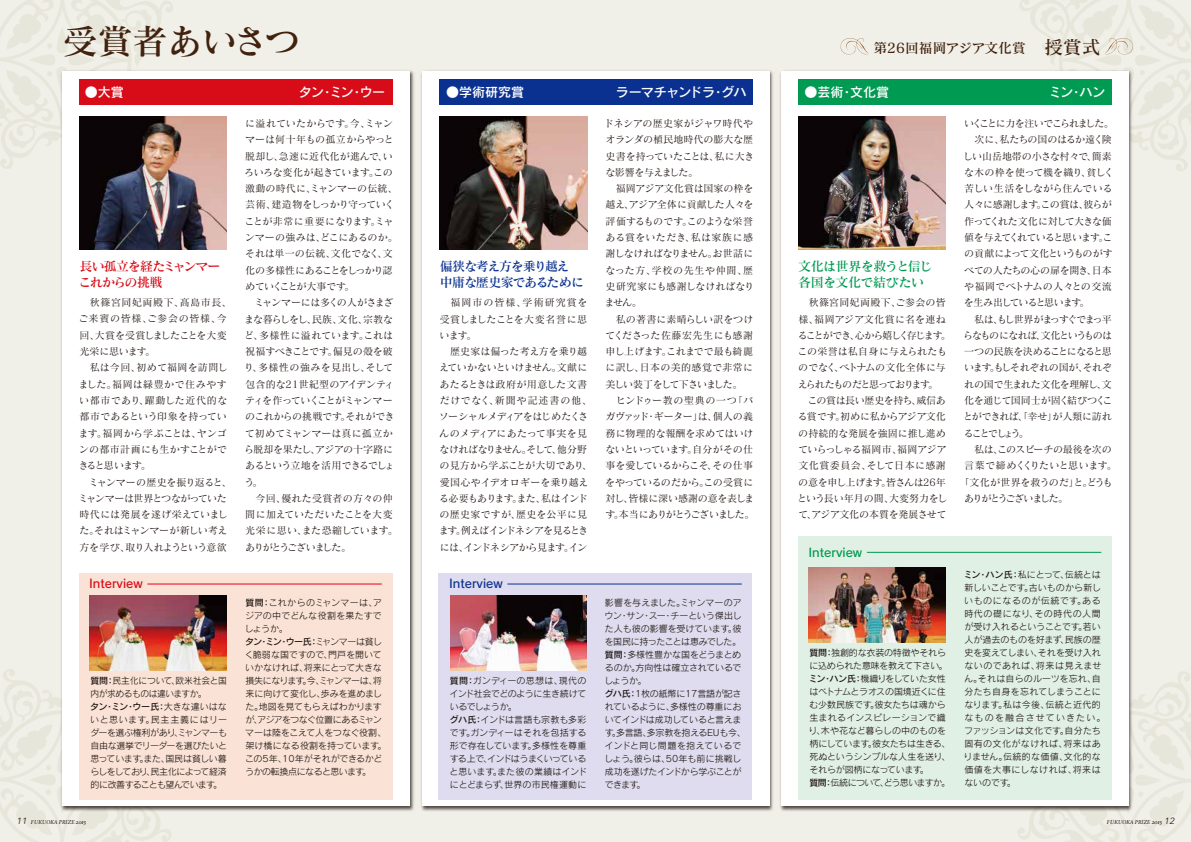
<style>
.page{position:relative;width:1191px;height:842px;background:#f1f0e8}
.page>*{position:absolute;margin:0;border:0;box-sizing:border-box;transform-origin:0 0}
.t1{font:35px "Matisse Pro DB";letter-spacing:-.01em;color:#41220f}
.t2{font:13.8px "Matisse Pro DB";color:#41220f}
.t3{font:13px "Rodin Pro DB";letter-spacing:-.02em;color:#fff}
.t4{font:13px/16px "Matisse Pro DB";letter-spacing:-.09em;color:#0b3190}
.t5{font:13px/16px "Matisse Pro DB";letter-spacing:-.04em;color:#009a53}
.t6{font:13px/16px "Matisse Pro DB";letter-spacing:-.08em;color:#d80c18}
.t7{font:13px "Rodin Pro DB";letter-spacing:-.04em;color:#fff}
.t8{font:12px "Rodin Pro DB";color:#d80c18}
.t9{font:12px "Rodin Pro DB";color:#0b3190}
.t10{font:12px "Rodin Pro DB";color:#009a53}
.t11{font:10px/16.3px "Matisse Pro M";letter-spacing:-.025em;color:#221815}
.t12{font:10px/16.3px "Matisse Pro M";letter-spacing:.03em;color:#221815}
.t13{font:10px "Matisse Pro M";letter-spacing:-.05em;color:#221815}
.t14{font:10px "Matisse Pro M";letter-spacing:-.115em;color:#221815}
.t15{font:10px "Matisse Pro M";letter-spacing:-.09em;color:#221815}
.t16{font:10px "Matisse Pro M";letter-spacing:-.1em;color:#221815}
.t17{font:10px "Matisse Pro M";letter-spacing:-.11em;color:#221815}
.t18{font:10px "Matisse Pro M";letter-spacing:-.105em;color:#221815}
.t19{font:10px "Matisse Pro M";color:#221815}
.t20{font:10px "Matisse Pro M";letter-spacing:-.06em;color:#221815}
.t21{font:10px "Matisse Pro M";letter-spacing:-.085em;color:#221815}
.t22{font:10px "Matisse Pro M";letter-spacing:-.08em;color:#221815}
.t23{font:10px "Matisse Pro M";letter-spacing:-.045em;color:#221815}
.t24{font:10px "Matisse Pro M";letter-spacing:-.12em;color:#221815}
.t25{font:10px "Matisse Pro M";letter-spacing:-.135em;color:#221815}
.t26{font:10px "Matisse Pro M";letter-spacing:-.2em;color:#221815}
.t27{font:9px/13px "Rodin Pro M";letter-spacing:-.02em;color:#221815}
.t28{font:9px/13px "Rodin Pro M";letter-spacing:.02em;color:#221815}
.t29{font:9px "Rodin Pro DB";letter-spacing:-.07em;color:#221815}
.t30{font:9px/13px "Rodin Pro M";letter-spacing:-.04em;color:#221815}
.t31{font:italic 6px "Athelas";color:#221815}
.s1{font-size:18.6px}
.s2{font-family:"Rodin Pro DB"}
.s3{font-family:"Rodin Pro M"}
.s4{font-family:"Avenir Next";font-size:9px}
</style>
<div class="page">
<svg style="left:0;top:0;width:173px;height:169px"></svg>
<svg style="left:0;top:669px;width:171px;height:173px"></svg>
<svg style="left:1018px;top:671px;width:173px;height:171px"></svg>
<img style="left:60px;top:69px;width:354px;height:743px">
<div style="left:63px;top:72px;width:347px;height:734px;background:#fff"></div>
<img style="left:421px;top:70px;width:352px;height:741px">
<div style="left:422px;top:72px;width:347px;height:734px;background:#fff"></div>
<img style="left:780px;top:70px;width:353px;height:742px">
<div style="left:781px;top:72px;width:347px;height:734px;background:#fff"></div>
<div style="left:79px;top:573px;width:314px;height:226px;background:#fae3d6"></div>
<div style="left:798px;top:536px;width:313px;height:263px;background:#e0f0e5"></div>
<div style="left:439px;top:573px;width:313px;height:226px;background:#dedcee"></div>
<div style="left:79px;top:79px;width:314px;height:26px;background:#d80c18"></div>
<div style="left:439px;top:79px;width:314px;height:26px;background:#0b3190"></div>
<div style="left:798px;top:79px;width:313px;height:26px;background:#009a53"></div>
<img style="left:79px;top:116px;width:148px;height:133px">
<img style="left:90px;top:595px;width:136px;height:76px">
<img style="left:440px;top:116px;width:147px;height:133px">
<img style="left:450px;top:595px;width:137px;height:76px">
<img style="left:798px;top:116px;width:148px;height:133px">
<img style="left:809px;top:567px;width:136px;height:75px">
<hr style="left:147px;top:584px;width:235px;height:1px;background:#e60012">
<hr style="left:507px;top:584px;width:235px;height:1px;background:#0b3190">
<hr style="left:867px;top:552px;width:234px;height:1px;background:#009a53">
<svg style="left:1019px;top:0;width:172px;height:171px"></svg>
<svg style="left:840px;top:38px;width:28px;height:17px"></svg>
<h1 class="t1" style="left:63px;top:19px;width:238px">受賞者あいさつ</h1>
<h2 class="t2" style="left:873px;top:39px;width:228px">第26回福岡アジア文化賞<span class="s1">　授賞式</span></h2>
<h3 class="t3" style="left:85px;top:84px;width:40px">●大賞</h3>
<h3 class="t3" style="left:299px;top:84px;width:88px">タン・ミン・ウー</h3>
<h3 class="t3" style="left:446px;top:84px;width:79px">●学術研究賞</h3>
<h3 class="t7" style="left:616px;top:84px;width:132px">ラーマチャンドラ・グハ</h3>
<h3 class="t3" style="left:804px;top:84px;width:86px">●芸術・文化賞</h3>
<h3 class="t3" style="left:1048px;top:84px;width:58px">ミン・ハン</h3>
<p class="t11" style="left:604px;top:115px;width:152px">ドネシアの歴史家がジャワ時代やオランダの植民地時代の膨大な歴史書を持っていたことは、私に大きな影響を与えました。<br>　福岡アジア文化賞は国家の枠を越え、アジア全体に貢献した人々を評価するものです。このような栄誉ある賞をいただき、私は家族に感謝しなければなりません。お世話になった方、学校の先生や仲間、歴史研究家にも感謝しなければなりません。<br>　私の著書に素晴らしい訳をつけてくださった佐藤宏先生にも感謝申し上げます。これまでで最も綺麗に訳し、日本の美的感覚で非常に美しい装丁をして下さいました。<br>　ヒンドゥー教の聖典の一つ「バガヴァッド・ギーター」は、個人の義務に物理的な報酬を求めてはいけないといっています。自分がその仕事を愛しているからこそ、その仕事をやっているのだから。この受賞に対し、皆様に深い感謝の意を表します。本当にありがとうございました。</p>
<p class="t11" style="left:244px;top:115px;width:155px">に溢れていたからです。今、ミャンマーは何十年もの孤立からやっと脱却し、急速に近代化が進んで、いろいろな変化が起きています。この激動の時代に、ミャンマーの伝統、芸術、建造物をしっかり守っていくことが非常に重要になります。ミャンマーの強みは、どこにあるのか。それは単一の伝統、文化でなく、文化の多様性にあることをしっかり認めていくことが大事です。<br>　ミャンマーには多くの人がさまざまな暮らしをし、民族、文化、宗教など、多様性に溢れています。これは祝福すべきことです。偏見の殻を破り、多様性の強みを見出し、そして包含的な21世紀型のアイデンティティを作っていくことがミャンマーのこれからの挑戦です。それができて初めてミャンマーは真に孤立から脱却を果たし、アジアの十字路にあるという立地を活用できるでしょう。<br>　今回、優れた受賞者の方々の仲間に加えていただいたことを大変光栄に思い、また恐縮しています。ありがとうございました。</p>
<h3 class="t6" style="left:78px;top:257px;width:144px">長い孤立を経たミャンマーこれからの挑戦</h3>
<h3 class="t4" style="left:440px;top:257px;width:146px">偏狭な考え方を乗り越え中庸な歴史家であるために</h3>
<h3 class="t5" style="left:798px;top:257px;width:136px">文化は世界を救うと信じ各国を文化で結びたい</h3>
<p class="t12" style="left:79px;top:294px;width:155px">　秋篠宮同妃両殿下、髙島市長、ご来賓の皆様、ご参会の皆様、今回、大賞を受賞しましたことを大変光栄に思います。</p>
<p class="t11" style="left:78px;top:359px;width:155px;text-indent:12px">私は今回、初めて福岡を訪問しました。福岡は緑豊かで住みやすい都市であり、躍動した近代的な都市であるという印象を持っています。福岡から学ぶことは、ヤンゴンの都市計画にも生かすことができると思います。<br>　ミャンマーの歴史を振り返ると、ミャンマーは世界とつながっていた時代には発展を遂げ栄えていました。それはミャンマーが新しい考え方を学び、取り入れようという意欲</p>
<p class="t11" style="left:439px;top:294px;width:155px;text-indent:12px">福岡市の皆様、学術研究賞を受賞しましたことを大変名誉に思います。<br>　歴史家は偏った考え方を乗り越えていかないといけません。文献にあたるときは政府が用意した文書だけでなく、新聞や記述書の他、ソーシャルメディアをはじめたくさんのメディアにあたって事実を見なければなりません。そして、他分野の見方から学ぶことが大切であり、愛国心やイデオロギーを乗り越える必要もあります。また、私はインドの歴史家ですが、歴史を公平に見ます。例えばインドネシアを見るときには、インドネシアから見ます。イン</p>
<p class="t11" style="left:797px;top:294px;width:155px">　秋篠宮同妃両殿下、ご参会の皆様、福岡アジア文化賞に名を連ねることができ、心から嬉しく存じます。この栄誉は私自身に与えられたものでなく、ベトナムの文化全体に与えられたものだと思っております。<br>　この賞は長い歴史を持ち、威信ある賞です。初めに私からアジア文化の持続的な発展を強固に推し進めていらっしゃる福岡市、福岡アジア文化賞委員会、そして日本に感謝の意を申し上げます。皆さんは26年という長い年月の間、大変努力をして、アジア文化の本質を発展させて</p>
<p class="t10" style="left:808px;top:544px;width:55px">Interview</p>
<p class="t8" style="left:89px;top:576px;width:55px">Interview</p>
<p class="t9" style="left:449px;top:576px;width:55px">Interview</p>
<p class="t30" style="left:90px;top:673px;width:138px"><span class="s2">質問：</span>民主化について、欧米社会と国内が求めるものは違いますか。</p>
<p class="t29" style="left:90px;top:700px;width:138px">タン・ミン・ウー氏：<span class="s3">大きな違いはな</span></p>
<p class="t27" style="left:90px;top:712px;width:138px;text-align:justify">いと思います。民主主義にはリーダーを選ぶ権利があり、ミャンマーも自由な選挙でリーダーを選びたいと思っています。また、国民は貧しい暮らしをしており、民主化によって経済的に改善することも望んでいます。</p>
<p class="t27" style="left:245px;top:595px;width:139px;text-align:justify"><span class="s2">質問：</span>これからのミャンマーは、アジアの中でどんな役割を果たすでしょうか。</p>
<p class="t29" style="left:245px;top:635px;width:139px">タン・ミン・ウー氏：<span class="s3">ミャンマーは貧し</span></p>
<p class="t27" style="left:245px;top:647px;width:143px">く脆弱な国ですので、門戸を開いていかなければ、将来にとって大きな損失になります。今、ミャンマーは、将来に向けて変化し、歩みを進めました。地図を見てもらえばわかりますが、アジアをつなぐ位置にあるミャンマーは陸をこえて人をつなぐ役割、架け橋になる役割を持っています。この5年、10年がそれができるかどうかの転換点になると思います。</p>
<p class="t27" style="left:449px;top:673px;width:139px"><span class="s2">質問：</span>ガンディーの思想は、現代のインド社会でどのように生き続けているでしょうか。<br><span class="s2">グハ氏：</span>インドは言語も宗教も多彩です。ガンディーはそれを包括する形で存在しています。多様性を尊重する上で、インドはうまくいっていると思います。また彼の業績はインドにとどまらず、世界の市民権運動に</p>
<p class="t27" style="left:604px;top:595px;width:143px">影響を与えました。ミャンマーのアウン・サン・スー・チーという傑出した人も彼の影響を受けています。彼を国民に持ったことは恵みでした。<span class="s2">質問：</span>多様性豊かな国をどうまとめるのか。方向性は確立されているでしょうか。<br><span class="s2">グハ氏：</span>1枚の紙幣に17言語が記されているように、多様性の尊重においてインドは成功していると言えます。多言語、多宗教を抱えるEUも今、インドと同じ問題を抱えているでしょう。彼らは、50年も前に挑戦し成功を遂げたインドから学ぶことができます。</p>
<p class="t27" style="left:808px;top:646px;width:143px"><span class="s2">質問：</span>独創的な衣装の特徴やそれらに込められた意味を教えて下さい。<span class="s2">ミン・ハン氏：</span>機織りをしていた女性はベトナムとラオスの国境近くに住む少数民族です。彼女たちは魂から生まれるインスピレーションで織り、木や花など暮らしの中のものを柄にしています。彼女たちは生きる、死ぬというシンプルな人生を送り、それらが図柄になっています。<br><span class="s2">質問：</span>伝統について、どう思いますか。</p>
<p class="t14" style="left:964px;top:117px;width:151px">いくことに力を注いでこられました。</p>
<p class="t20" style="left:964px;top:133px;width:149px">　次に、私たちの国のはるか遠く険</p>
<p class="t11" style="left:963px;top:147px;width:150px">しい山岳地帯の小さな村々で、簡素</p>
<p class="t11" style="left:964px;top:164px;width:151px">な木の枠を使って機を織り、貧しく</p>
<p class="t11" style="left:964px;top:180px;width:150px">苦しい生活をしながら住んでいる</p>
<p class="t15" style="left:964px;top:198px;width:149px">人々に感謝します。この賞は、彼らが</p>
<p class="t21" style="left:964px;top:215px;width:149px">作ってくれた文化に対して大きな価</p>
<p class="t16" style="left:964px;top:231px;width:150px">値を与えてくれていると思います。こ</p>
<p class="t22" style="left:964px;top:247px;width:150px">の貢献によって文化というものがす</p>
<p class="t11" style="left:964px;top:262px;width:149px">べての人たちの心の扉を開き、日本</p>
<p class="t12" style="left:964px;top:278px;width:149px">や福岡でベトナムの人々との交流</p>
<p class="t24" style="left:964px;top:296px;width:127px">を生み出していると思います。</p>
<p class="t17" style="left:964px;top:313px;width:149px">　私は、もし世界がまっすぐでまっ平</p>
<p class="t18" style="left:963px;top:329px;width:150px">らなものになれば、文化というものは</p>
<p class="t13" style="left:964px;top:345px;width:149px">一つの民族を決めることになると思</p>
<p class="t13" style="left:964px;top:361px;width:149px">います。もしそれぞれの国が、それぞ</p>
<p class="t11" style="left:964px;top:376px;width:149px">れの国で生まれた文化を理解し、文</p>
<p class="t23" style="left:964px;top:394px;width:150px">化を通じて国同士が固く結びつくこ</p>
<p class="t11" style="left:963px;top:408px;width:150px">とができれば、「幸せ」が人類に訪れ</p>
<p class="t26" style="left:963px;top:427px;width:67px">ることでしょう。</p>
<p class="t13" style="left:964px;top:443px;width:149px">　私は、このスピーチの最後を次の</p>
<p class="t11" style="left:964px;top:457px;width:154px">言葉で締めくくりたいと思います。</p>
<p class="t19" style="left:959px;top:476px;width:155px">「文化が世界を救うのだ」と。どうも</p>
<p class="t25" style="left:964px;top:492px;width:106px">ありがとうございました。</p>
<p class="t28" style="left:963px;top:567px;width:143px"><span class="s2">ミン・ハン氏：</span>私にとって、伝統とは新しいことです。古いものから新しいものになるのが伝統です。ある時代の礎になり、その時代の人間が受け入れるということです。若い人が過去のものを好まず、民族の歴史を変えてしまい、それを受け入れないのであれば、将来は見えません。それは自らのルーツを忘れ、自分たち自身を忘れてしまうことになります。私は今後、伝統と近代的なものを融合させていきたい。ファッションは文化です。自分たち固有の文化がなければ、将来はありません。伝統的な価値、文化的な価値を大事にしなければ、将来はないのです。</p>
<p class="t31" style="left:17px;top:817px;width:71px"><span class="s4">11</span> FUKUOKA PRIZE 2015</p>
<p class="t31" style="left:1106px;top:817px;width:70px">FUKUOKA PRIZE 2015 <span class="s4">12</span></p>
</div>
